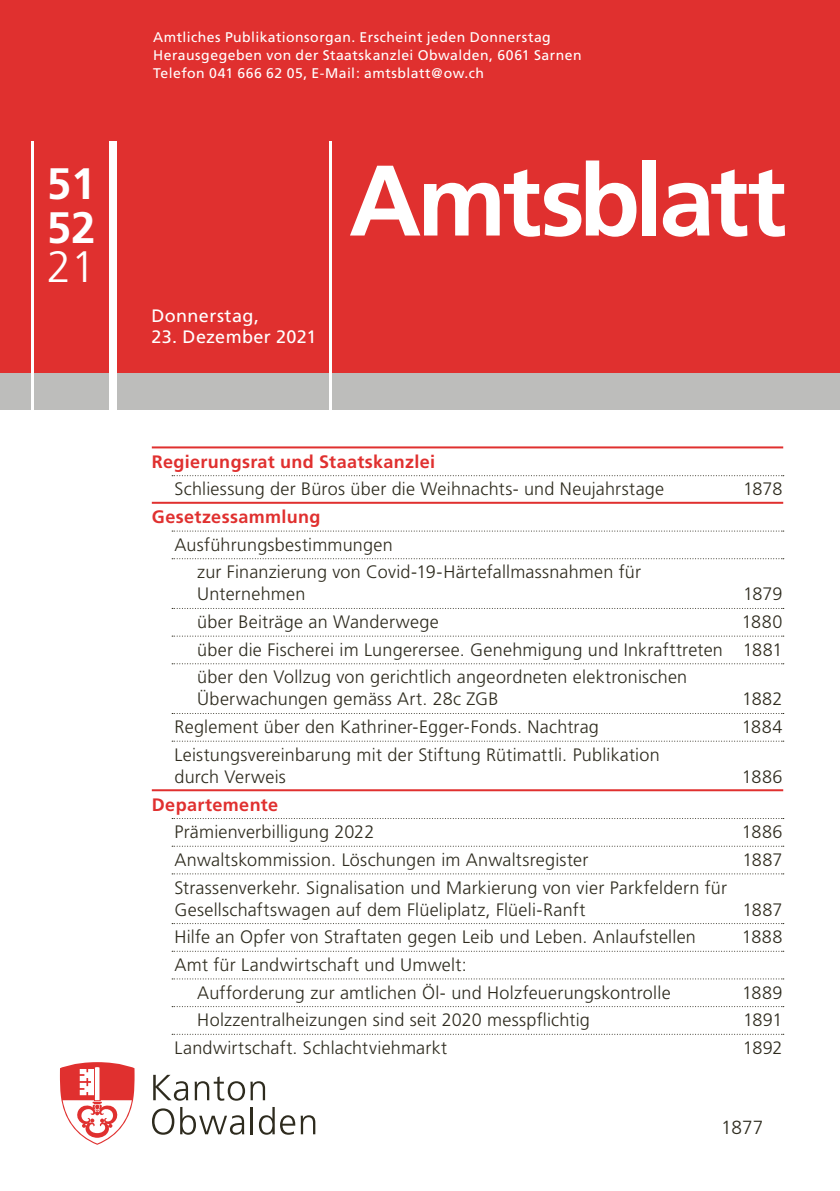
<style>
.page{position:relative;width:840px;height:1191px;background:#fff}
.page>*{position:absolute;margin:0;border:0;box-sizing:border-box;transform-origin:0 0}
.t1{font:700 100px "Frutiger";letter-spacing:-.04em;color:#fff}
.t2{font:700 44px/44px "Frutiger";color:#fff}
.t3{font:300 44px "Frutiger";color:#fff}
.t4{font:300 19px "Frutiger";color:#2e2b1e}
.t5{font:300 18px/27.6px "Frutiger";letter-spacing:.01em;color:#2e2b1e}
.t6{font:700 18px "Frutiger";letter-spacing:.02em;color:#e0302f}
.t7{font:18px "Frutiger";letter-spacing:.02em;color:#fff}
.t8{font:14px/18px "Frutiger";letter-spacing:.035em;color:#fff}
</style>
<div class="page">
<div style="left:0;top:372px;width:839px;height:37px;background:#bdbdbb"></div>
<div style="left:0;top:0;width:839px;height:372px;background:#e0302f"></div>
<div style="left:109px;top:142px;width:7px;height:272px;background:#fff"></div>
<hr style="left:31px;top:142px;width:3px;height:272px;background:#fff">
<hr style="left:329px;top:142px;width:3px;height:272px;background:#fff">
<svg style="left:153px;top:1074px;width:35px;height:26px"></svg>
<svg style="left:194px;top:1076px;width:71px;height:24px"></svg>
<svg style="left:152px;top:1108px;width:22px;height:26px"></svg>
<svg style="left:180px;top:1107px;width:64px;height:27px"></svg>
<hr style="left:250px;top:1107px;width:3px;height:27px;background:#2e2b1e">
<svg style="left:259px;top:1107px;width:15px;height:27px"></svg>
<svg style="left:280px;top:1115px;width:35px;height:19px"></svg>
<svg style="left:60px;top:1062px;width:74px;height:82px"></svg>
<hr style="left:152px;top:446px;width:630px;height:2px;background:#e0302f">
<svg style="left:172px;top:475px;width:611px;height:1px"></svg>
<hr style="left:152px;top:502px;width:630px;height:2px;background:#e0302f">
<svg style="left:172px;top:530px;width:611px;height:1px"></svg>
<svg style="left:172px;top:558px;width:611px;height:1px"></svg>
<svg style="left:172px;top:608px;width:611px;height:1px"></svg>
<svg style="left:172px;top:635px;width:611px;height:1px"></svg>
<svg style="left:172px;top:663px;width:611px;height:1px"></svg>
<svg style="left:172px;top:713px;width:611px;height:1px"></svg>
<svg style="left:172px;top:740px;width:611px;height:1px"></svg>
<hr style="left:152px;top:789px;width:630px;height:2px;background:#e0302f">
<svg style="left:172px;top:818px;width:611px;height:1px"></svg>
<svg style="left:172px;top:846px;width:611px;height:1px"></svg>
<svg style="left:172px;top:873px;width:611px;height:1px"></svg>
<svg style="left:172px;top:923px;width:611px;height:1px"></svg>
<svg style="left:172px;top:951px;width:611px;height:1px"></svg>
<svg style="left:172px;top:978px;width:611px;height:1px"></svg>
<svg style="left:172px;top:1006px;width:611px;height:1px"></svg>
<svg style="left:172px;top:1034px;width:611px;height:1px"></svg>
<h2 class="t2" style="left:47px;top:162px;width:50px">51<br>52</h2>
<h2 class="t3" style="left:47px;top:242px;width:50px">21</h2>
<p class="t8" style="left:153px;top:28px;width:429px">Amtliches Publikationsorgan. Erscheint jeden Donnerstag<br>Herausgegeben von der Staatskanzlei Obwalden, 6061 Sarnen<br>Telefon 041 666 62 05, E-Mail: amtsblatt@ow.ch</p>
<p class="t7" style="left:151px;top:305px;width:109px">Donnerstag,</p>
<p class="t7" style="left:151px;top:326px;width:166px">23. Dezember 2021</p>
<h1 class="t1" style="left:349px;top:142px;width:438px">Amtsblatt</h1>
<p class="t6" style="left:152px;top:451px;width:285px">Regierungsrat und Staatskanzlei</p>
<p class="t5" style="left:174px;top:475px;width:491px">Schliessung der Büros über die Weihnachts- und Neujahrstage</p>
<p class="t5" style="left:742px;top:475px;width:41px">1878</p>
<p class="t6" style="left:152px;top:506px;width:170px">Gesetzessammlung</p>
<p class="t5" style="left:197px;top:530px;width:445px;text-indent:-23px">Ausführungsbestimmungen<br>zur Finanzierung von Covid-19-Härtefallmassnahmen für</p>
<p class="t5" style="left:197px;top:580px;width:110px">Unternehmen</p>
<p class="t5" style="left:742px;top:580px;width:41px">1879</p>
<p class="t5" style="left:197px;top:608px;width:243px">über Beiträge an Wanderwege</p>
<p class="t5" style="left:197px;top:608px;width:586px;text-align:justify;text-indent:544px">1880 über die Fischerei im Lungerersee. Genehmigung und Inkrafttreten 1881 über den Vollzug von gerichtlich angeordneten elektronischen</p>
<p class="t5" style="left:197px;top:685px;width:303px">Überwachungen gemäss Art. 28c ZGB</p>
<p class="t5" style="left:741px;top:685px;width:42px">1882</p>
<p class="t5" style="left:174px;top:713px;width:425px">Reglement über den Kathriner-Egger-Fonds. Nachtrag</p>
<p class="t5" style="left:741px;top:713px;width:42px">1884</p>
<p class="t5" style="left:174px;top:743px;width:486px;line-height:22px">Leistungsvereinbarung mit der Stiftung Rütimattli. Publikation durch Verweis</p>
<p class="t5" style="left:741px;top:762px;width:42px">1886</p>
<p class="t6" style="left:152px;top:793px;width:128px">Departemente</p>
<p class="t5" style="left:174px;top:818px;width:201px">Prämienverbilligung 2022</p>
<p class="t5" style="left:741px;top:818px;width:42px">1886</p>
<p class="t5" style="left:174px;top:845px;width:415px">Anwaltskommission. Löschungen im Anwaltsregister</p>
<p class="t5" style="left:742px;top:845px;width:42px">1887</p>
<p class="t5" style="left:174px;top:876px;width:553px;line-height:22px">Strassenverkehr. Signalisation und Markierung von vier Parkfeldern für<br>Gesellschaftswagen auf dem Flüeliplatz, Flüeli-Ranft</p>
<p class="t5" style="left:742px;top:895px;width:42px">1887</p>
<p class="t5" style="left:174px;top:923px;width:522px">Hilfe an Opfer von Straftaten gegen Leib und Leben. Anlaufstellen</p>
<p class="t5" style="left:741px;top:923px;width:42px">1888</p>
<p class="t5" style="left:197px;top:950px;width:474px;text-indent:-23px">Amt für Landwirtschaft und Umwelt:<br>Aufforderung zur amtlichen Öl- und Holzfeuerungskontrolle</p>
<p class="t5" style="left:741px;top:978px;width:42px">1889</p>
<p class="t5" style="left:197px;top:1006px;width:394px">Holzzentralheizungen sind seit 2020 messpflichtig</p>
<p class="t5" style="left:742px;top:1006px;width:41px">1891</p>
<p class="t5" style="left:174px;top:1033px;width:274px">Landwirtschaft. Schlachtviehmarkt</p>
<p class="t5" style="left:742px;top:1033px;width:41px">1892</p>
<p class="t4" style="left:720px;top:1116px;width:44px">1877</p>
</div>
